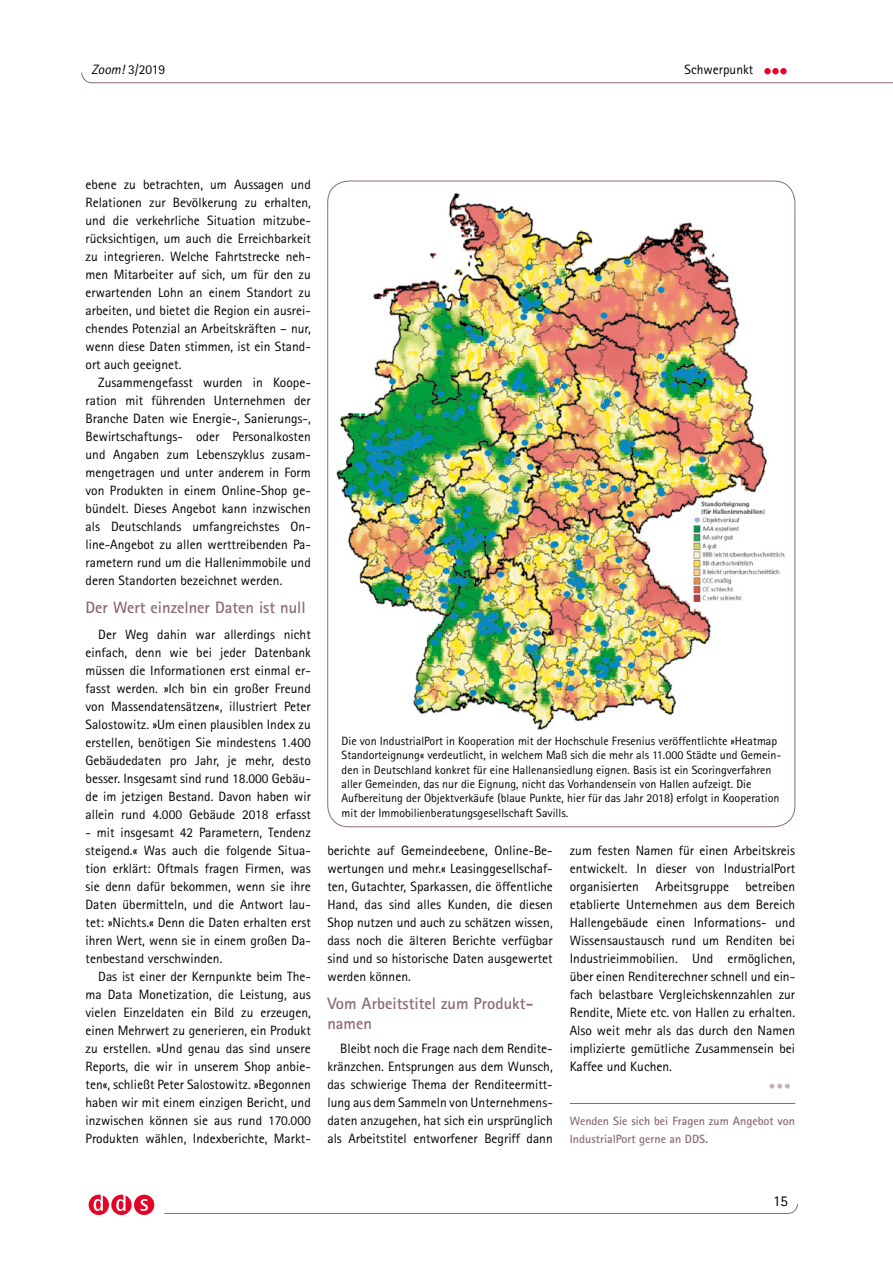
<style>
.page{position:relative;width:893px;height:1263px;background:#fff}
.page>*{position:absolute;margin:0;border:0;box-sizing:border-box;transform-origin:0 0}
.t1{font:700 16.5px/19.8px "Rotis Sans Serif";color:#8d6b71}
.t2{font:15px "Rotis Sans Serif";color:#000}
.t3{font:13.5px/18px "Rotis Sans Serif";color:#000;text-align:justify}
.t4{font:13.5px "Rotis Sans Serif";color:#c4b1b3}
.t5{font:12px/14.4px "Rotis Sans Serif";color:#000}
.t6{font:700 12px/18px "Rotis Sans Serif";color:#8d6b71}
.s1{font-style:italic}
</style>
<div class="page">
<svg style="left:164px;top:1203px;width:634px;height:11px"></svg>
<svg style="left:89px;top:1195px;width:65px;height:20px"></svg>
<div style="left:780px;top:68px;width:7px;height:6px;border:2px solid #e40428;border-radius:50%"></div>
<div style="left:772px;top:68px;width:7px;height:6px;border:2px solid #e40428;border-radius:50%"></div>
<svg style="left:81px;top:69px;width:812px;height:15px"></svg>
<div style="left:764px;top:68px;width:7px;height:6px;border:2px solid #e40428;border-radius:50%"></div>
<img style="left:336px;top:193px;width:449px;height:537px">
<hr style="left:570px;top:1103px;width:225px;height:1px;background:#8d6b71">
<p class="t3" style="left:91px;top:60px;width:75px"><span class="s1">Zoom!</span> 3/2019</p>
<p class="t3" style="left:685px;top:60px;width:70px">Schwerpunkt</p>
<p class="t3" style="left:86px;top:175px;width:227px">ebene zu betrachten, um Aussagen und Relationen zur Bevölkerung zu erhalten, und die verkehrliche Situation mitzube&shy;rücksichtigen, um auch die Erreichbarkeit zu integrieren. Welche Fahrtstrecke neh&shy;men Mitarbeiter auf sich, um für den zu erwartenden Lohn an einem Standort zu arbeiten, und bietet die Region ein ausrei&shy;chendes Potenzial an Arbeitskräften – nur, wenn diese Daten stimmen, ist ein Stand&shy;ort auch geeignet.</p>
<p class="t3" style="left:86px;top:373px;width:227px;text-indent:13px">Zusammengefasst wurden in Koope&shy;ration mit führenden Unternehmen der Branche Daten wie Energie-, Sanierungs-, Bewirtschaftungs- oder Personalkosten und Angaben zum Lebenszyklus zusam&shy;mengetragen und unter anderem in Form von Produkten in einem Online-Shop ge&shy;bündelt. Dieses Angebot kann inzwischen als Deutschlands umfangreichstes On&shy;line-Angebot zu allen werttreibenden Pa&shy;rametern rund um die Hallenimmobile und deren Standorten bezeichnet werden.</p>
<p class="t1" style="left:86px;top:597px;width:222px">Der Wert einzelner Daten ist null</p>
<p class="t3" style="left:86px;top:625px;width:227px;text-indent:13px">Der Weg dahin war allerdings nicht einfach, denn wie bei jeder Datenbank müssen die Informationen erst einmal er&shy;fasst werden. »Ich bin ein großer Freund von Massendatensätzen«, illustriert Peter Salostowitz. »Um einen plausiblen Index zu erstellen, benötigen Sie mindestens 1.400<br>Gebäudedaten pro Jahr, je mehr, desto besser. Insgesamt sind rund 18.000 Gebäu&shy;de im jetzigen Bestand. Davon haben wir allein rund 4.000 Gebäude 2018 erfasst</p>
<p class="t3" style="left:86px;top:823px;width:227px">- mit insgesamt 42 Parametern, Tendenz steigend.« Was auch die folgende Situa&shy;tion erklärt: Oftmals fragen Firmen, was sie denn dafür bekommen, wenn sie ihre Daten übermitteln, und die Antwort lau&shy;tet: »Nichts.« Denn die Daten erhalten erst ihren Wert, wenn sie in einem großen Da&shy;tenbestand verschwinden.</p>
<p class="t3" style="left:86px;top:967px;width:227px;text-indent:13px">Das ist einer der Kernpunkte beim The&shy;ma Data Monetization, die Leistung, aus vielen Einzeldaten ein Bild zu erzeugen, einen Mehrwert zu generieren, ein Produkt zu erstellen. »Und genau das sind unsere Reports, die wir in unserem Shop anbie&shy;ten«, schließt Peter Salostowitz. »Begonnen haben wir mit einem einzigen Bericht, und inzwischen können sie aus rund 170.000<br>Produkten wählen, Indexberichte, Markt-</p>
<p class="t5" style="left:342px;top:733px;width:441px">Die von IndustrialPort in Kooperation mit der Hochschule Fresenius veröffentlichte »Heatmap Standorteignung« verdeutlicht, in welchem Maß sich die mehr als 11.000 Städte und Gemein&shy;den in Deutschland konkret für eine Hallenansiedlung eignen. Basis ist ein Scoringverfahren aller Gemeinden, das nur die Eignung, nicht das Vorhandensein von Hallen aufzeigt. Die Aufbereitung der Objektverkäufe (blaue Punkte, hier für das Jahr 2018) erfolgt in Kooperation mit der Immobilienberatungsgesellschaft Savills.</p>
<p class="t3" style="left:327px;top:841px;width:227px">berichte auf Gemeindeebene, Online-Be&shy;wertungen und mehr.« Leasinggesellschaf&shy;ten, Gutachter, Sparkassen, die öffentliche Hand, das sind alles Kunden, die diesen Shop nutzen und auch zu schätzen wissen, dass noch die älteren Berichte verfügbar sind und so historische Daten ausgewertet werden können.</p>
<p class="t1" style="left:327px;top:993px;width:207px">Vom Arbeitstitel zum Produkt&shy;namen</p>
<p class="t3" style="left:327px;top:1039px;width:227px;text-indent:13px">Bleibt noch die Frage nach dem Rendite&shy;kränzchen. Entsprungen aus dem Wunsch, das schwierige Thema der Renditeermitt&shy;lung aus dem Sammeln von Unternehmens&shy;daten anzugehen, hat sich ein ursprünglich als Arbeitstitel entworfener Begriff dann</p>
<p class="t3" style="left:570px;top:841px;width:227px">zum festen Namen für einen Arbeitskreis entwickelt. In dieser von IndustrialPort organisierten Arbeitsgruppe betreiben etablierte Unternehmen aus dem Bereich Hallengebäude einen Informations- und Wissensaustausch rund um Renditen bei Industrieimmobilien. Und ermöglichen, über einen Renditerechner schnell und ein&shy;fach belastbare Vergleichskennzahlen zur Rendite, Miete etc. von Hallen zu erhalten.<br>Also weit mehr als das durch den Namen implizierte gemütliche Zusammensein bei Kaffee und Kuchen.</p>
<p class="t4" style="left:769px;top:1078px;width:24px">•••</p>
<p class="t6" style="left:570px;top:1112px;width:227px">Wenden Sie sich bei Fragen zum Angebot von<br>IndustrialPort gerne an DDS.</p>
<p class="t2" style="left:773px;top:1192px;width:16px">15</p>
</div>
